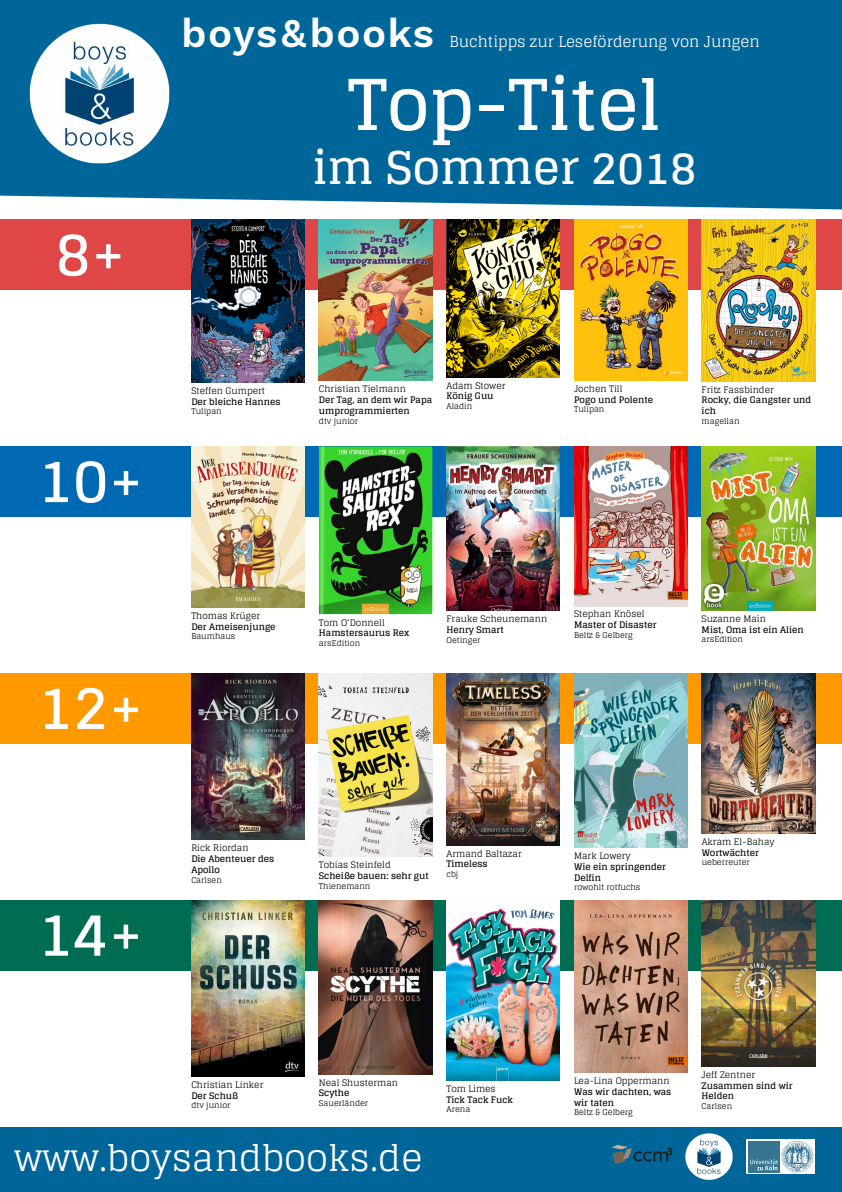
<style>
.page{position:relative;width:842px;height:1192px;background:#fff}
.page>*{position:absolute;margin:0;border:0;box-sizing:border-box;transform-origin:0 0}
.t1{font:700 70px "Glegoo";color:#fff}
.t2{font:700 60px "Glegoo";color:#fff}
.t3{font:700 45px "Glegoo";color:#fff}
.t4{font:600 40px "Work Sans";letter-spacing:.035em;color:#fff}
.t5{font:36px "Glegoo";color:#fff}
.t6{font:15px "Glegoo";color:#fff}
.t7{font:700 9px/10.8px "Glegoo";color:#000}
.t8{font:9px "Glegoo";color:#000}
.t9{font:8px "Glegoo";color:#000}
</style>
<div class="page">
<div style="left:0;top:446px;width:842px;height:71px;background:#0069b4"></div>
<div style="left:0;top:673px;width:842px;height:71px;background:#f90"></div>
<div style="left:0;top:900px;width:842px;height:70px;background:#006d52"></div>
<img style="left:702px;top:900px;width:113px;height:166px">
<img style="left:574px;top:900px;width:113px;height:173px">
<img style="left:446px;top:900px;width:114px;height:180px">
<img style="left:319px;top:900px;width:113px;height:174px">
<img style="left:191px;top:900px;width:114px;height:176px">
<img style="left:702px;top:673px;width:113px;height:160px">
<img style="left:574px;top:673px;width:113px;height:175px">
<img style="left:446px;top:673px;width:114px;height:172px">
<img style="left:319px;top:673px;width:113px;height:184px">
<img style="left:191px;top:673px;width:114px;height:167px">
<div style="left:0;top:220px;width:842px;height:70px;background:#df4747"></div>
<img style="left:702px;top:446px;width:113px;height:165px">
<img style="left:574px;top:446px;width:113px;height:160px">
<img style="left:446px;top:446px;width:114px;height:165px">
<img style="left:319px;top:446px;width:113px;height:168px">
<img style="left:191px;top:446px;width:114px;height:161px">
<img style="left:702px;top:220px;width:113px;height:161px">
<img style="left:574px;top:220px;width:113px;height:161px">
<img style="left:319px;top:220px;width:113px;height:161px">
<img style="left:191px;top:220px;width:114px;height:163px">
<div style="left:0;top:1127px;width:842px;height:65px;background:#069"></div>
<svg style="left:746px;top:1140px;width:69px;height:34px"></svg>
<div style="left:748px;top:1141px;width:31px;height:31px;background:#367490"></div>
<svg style="left:750px;top:1141px;width:63px;height:31px"></svg>
<img style="left:685px;top:1133px;width:48px;height:47px">
<img style="left:613px;top:1145px;width:58px;height:19px">
<div style="left:0;top:0;width:842px;height:209px;background:#069"></div>
<img style="left:446px;top:220px;width:114px;height:157px">
<img style="left:14px;top:8px;width:170px;height:170px">
<h2 class="t2" style="left:55px;top:220px;width:72px">8+</h2>
<h2 class="t2" style="left:38px;top:446px;width:107px">10+</h2>
<h2 class="t2" style="left:38px;top:673px;width:107px">12+</h2>
<h2 class="t2" style="left:38px;top:900px;width:107px">14+</h2>
<h3 class="t4" style="left:181px;top:10px;width:254px">boys &amp; books</h3>
<h3 class="t6" style="left:449px;top:33px;width:312px">Buchtipps zur Leseförderung von Jungen</h3>
<h1 class="t1" style="left:348px;top:65px;width:315px">Top-Titel</h1>
<h3 class="t3" style="left:312px;top:142px;width:386px">im Sommer 2018</h3>
<p class="t8" style="left:191px;top:386px;width:75px">Steffen Gumpert</p>
<p class="t7" style="left:191px;top:396px;width:91px">Der bleiche Hannes</p>
<p class="t9" style="left:191px;top:407px;width:32px">Tulipan</p>
<p class="t8" style="left:319px;top:384px;width:88px">Christian Tielmann</p>
<p class="t7" style="left:319px;top:395px;width:115px">Der Tag, an dem wir Papa umprogrammierten</p>
<p class="t9" style="left:319px;top:416px;width:41px">dtv junior</p>
<p class="t8" style="left:446px;top:380px;width:61px">Adam Stower</p>
<p class="t7" style="left:446px;top:391px;width:49px">König Guu</p>
<p class="t9" style="left:446px;top:402px;width:27px">Aladin</p>
<p class="t8" style="left:574px;top:384px;width:50px">Jochen Till</p>
<p class="t7" style="left:574px;top:394px;width:80px">Pogo und Polente</p>
<p class="t9" style="left:574px;top:405px;width:32px">Tulipan</p>
<p class="t8" style="left:702px;top:384px;width:74px">Fritz Fassbinder</p>
<p class="t7" style="left:702px;top:395px;width:111px">Rocky, die Gangster und ich</p>
<p class="t9" style="left:702px;top:416px;width:39px">magellan</p>
<p class="t8" style="left:191px;top:610px;width:70px">Thomas Krüger</p>
<p class="t7" style="left:191px;top:621px;width:86px">Der Ameisenjunge</p>
<p class="t9" style="left:191px;top:632px;width:46px">Baumhaus</p>
<p class="t8" style="left:319px;top:617px;width:67px">Tom O‘Donnell</p>
<p class="t7" style="left:319px;top:628px;width:92px">Hamstersaurus Rex</p>
<p class="t9" style="left:319px;top:638px;width:43px">arsEdition</p>
<p class="t8" style="left:446px;top:614px;width:102px">Frauke Scheunemann</p>
<p class="t7" style="left:446px;top:624px;width:59px">Henry Smart</p>
<p class="t9" style="left:446px;top:635px;width:36px">Oetinger</p>
<p class="t8" style="left:574px;top:609px;width:72px">Stephan Knösel</p>
<p class="t7" style="left:574px;top:620px;width:84px">Master of Disaster</p>
<p class="t9" style="left:574px;top:630px;width:60px">Beltz &amp; Gelberg</p>
<p class="t8" style="left:702px;top:614px;width:66px">Suzanne Main</p>
<p class="t7" style="left:702px;top:624px;width:104px">Mist, Oma ist ein Alien</p>
<p class="t9" style="left:702px;top:635px;width:43px">arsEdition</p>
<p class="t8" style="left:191px;top:843px;width:59px">Rick Riordan</p>
<p class="t7" style="left:191px;top:854px;width:84px">Die Abenteuer des<br>Apollo</p>
<p class="t9" style="left:191px;top:875px;width:32px">Carlsen</p>
<p class="t8" style="left:319px;top:860px;width:73px">Tobias Steinfeld</p>
<p class="t7" style="left:319px;top:870px;width:111px">Scheiße bauen: sehr gut</p>
<p class="t9" style="left:319px;top:881px;width:53px">Thienemann</p>
<p class="t8" style="left:446px;top:848px;width:77px">Armand Baltazar</p>
<p class="t7" style="left:446px;top:859px;width:43px">Timeless</p>
<p class="t9" style="left:446px;top:870px;width:13px">cbj</p>
<p class="t8" style="left:574px;top:851px;width:58px">Mark Lowery</p>
<p class="t7" style="left:574px;top:861px;width:93px">Wie ein springender<br>Delfin</p>
<p class="t9" style="left:574px;top:883px;width:68px">rowohlt rotfuchs</p>
<p class="t8" style="left:702px;top:836px;width:75px">Akram El-Bahay</p>
<p class="t7" style="left:702px;top:847px;width:59px">Wortwächter</p>
<p class="t9" style="left:702px;top:858px;width:50px">ueberreuter</p>
<p class="t8" style="left:191px;top:1079px;width:74px">Christian Linker</p>
<p class="t7" style="left:191px;top:1090px;width:48px">Der Schuß</p>
<p class="t9" style="left:191px;top:1101px;width:41px">dtv junior</p>
<p class="t8" style="left:319px;top:1077px;width:81px">Neal Shusterman</p>
<p class="t7" style="left:319px;top:1088px;width:32px">Scythe</p>
<p class="t9" style="left:319px;top:1098px;width:51px">Sauerländer</p>
<p class="t8" style="left:446px;top:1083px;width:51px">Tom Limes</p>
<p class="t7" style="left:446px;top:1094px;width:68px">Tick Tack Fuck</p>
<p class="t9" style="left:446px;top:1105px;width:25px">Arena</p>
<p class="t8" style="left:574px;top:1076px;width:97px">Lea-Lina Oppermann</p>
<p class="t7" style="left:574px;top:1086px;width:99px">Was wir dachten, was wir taten</p>
<p class="t9" style="left:574px;top:1108px;width:60px">Beltz &amp; Gelberg</p>
<p class="t8" style="left:702px;top:1069px;width:55px">Jeff Zentner</p>
<p class="t7" style="left:702px;top:1080px;width:92px">Zusammen sind wir<br>Helden</p>
<p class="t9" style="left:702px;top:1101px;width:32px">Carlsen</p>
<h3 class="t5" style="left:14px;top:1137px;width:410px">www.boysandbooks.de</h3>
</div>
